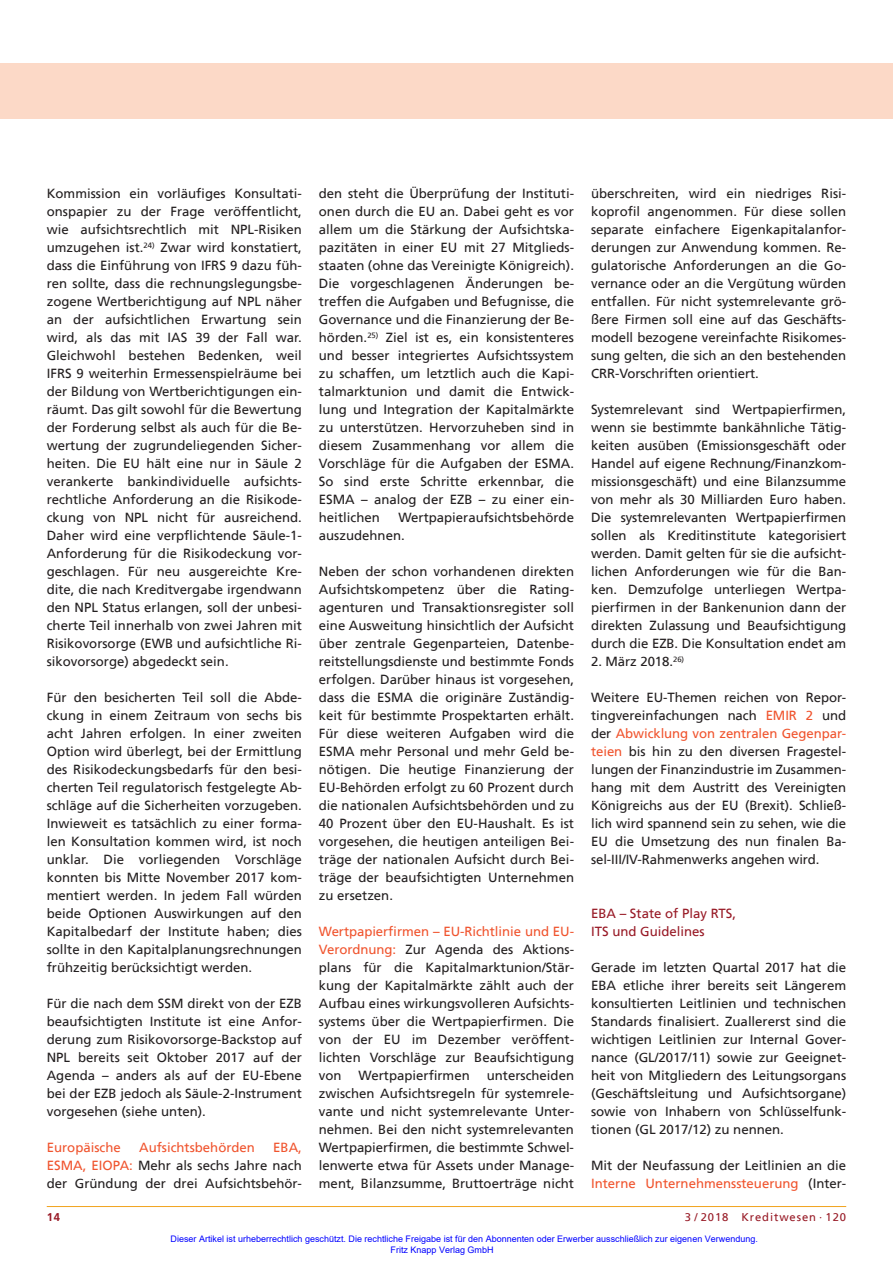
<style>
.page{position:relative;width:893px;height:1263px;background:#fff}
.page>*{position:absolute;margin:0;border:0;box-sizing:border-box;transform-origin:0 0}
.t1{font:13.2px/18px "Frutiger";color:#231f20;text-align:justify}
.t2{font:13.2px/18px "Frutiger";color:#981a26}
.t3{font:13.2px "Frutiger";color:#f0542e}
.t4{font:11.25px "Frutiger";letter-spacing:.08em;color:#981a26}
.t5{font:700 11.25px "Frutiger";color:#981a26}
.t6{font:9px/10.8px "Arial";color:#00f}
.s1{color:#f0542e}
</style>
<div class="page">
<hr style="left:47px;top:1206px;width:799px;height:1px;background:#f1a31e">
<div style="left:0;top:64px;width:893px;height:55px;background:#fcd9c7"></div>
<p class="t1" style="left:47px;top:185px;width:257px">Kommission ein vorläufiges Konsultati&shy;onspapier zu der Frage veröffentlicht, wie aufsichtsrechtlich mit NPL-Risiken umzugehen ist.<sup>24)</sup> Zwar wird konstatiert, dass die Einführung von IFRS 9 dazu füh&shy;ren sollte, dass die rechnungslegungsbe&shy;zogene Wertberichtigung auf NPL näher an der aufsichtlichen Erwartung sein wird, als das mit IAS 39 der Fall war.<br>Gleichwohl bestehen Bedenken, weil IFRS 9 weiterhin Ermessenspielräume bei der Bildung von Wertberichtigungen ein&shy;räumt. Das gilt sowohl für die Bewertung der Forderung selbst als auch für die Be&shy;wertung der zugrundeliegenden Sicher&shy;heiten. Die EU hält eine nur in Säule 2 verankerte bankindividuelle aufsichts&shy;rechtliche Anforderung an die Risikode&shy;ckung von NPL nicht für ausreichend.<br>Daher wird eine verpflichtende Säule-1- Anforderung für die Risikodeckung vor&shy;geschlagen. Für neu ausgereichte Kre&shy;dite, die nach Kreditvergabe irgendwann den NPL Status erlangen, soll der unbesi&shy;cherte Teil innerhalb von zwei Jahren mit Risikovorsorge (EWB und aufsichtliche Ri&shy;sikovorsorge) abgedeckt sein.</p>
<p class="t1" style="left:47px;top:689px;width:257px">Für den besicherten Teil soll die Abde&shy;ckung in einem Zeitraum von sechs bis acht Jahren erfolgen. In einer zweiten Option wird überlegt, bei der Ermittlung des Risikodeckungsbedarfs für den besi&shy;cherten Teil regulatorisch festgelegte Ab&shy;schläge auf die Sicherheiten vorzugeben.<br>Inwieweit es tatsächlich zu einer forma&shy;len Konsultation kommen wird, ist noch unklar. Die vorliegenden Vorschläge konnten bis Mitte November 2017 kom&shy;mentiert werden. In jedem Fall würden beide Optionen Auswirkungen auf den Kapitalbedarf der Institute haben; dies sollte in den Kapitalplanungsrechnungen frühzeitig berücksichtigt werden.</p>
<p class="t1" style="left:47px;top:995px;width:257px">Für die nach dem SSM direkt von der EZB beaufsichtigten Institute ist eine Anfor&shy;derung zum Risikovorsorge-Backstop auf NPL bereits seit Oktober 2017 auf der Agenda – anders als auf der EU-Ebene bei der EZB jedoch als Säule-2-Instrument vorgesehen (siehe unten).</p>
<p class="t3" style="left:47px;top:1141px;width:76px">Europäische</p>
<p class="t3" style="left:139px;top:1141px;width:117px">Aufsichtsbehörden</p>
<p class="t1" style="left:47px;top:1139px;width:257px;text-indent:227px"><span class="s1">EBA, ESMA, EIOPA:</span> Mehr als sechs Jahre nach der Gründung der drei Aufsichtsbehör-</p>
<p class="t1" style="left:319px;top:185px;width:257px">den steht die Überprüfung der Instituti&shy;onen durch die EU an. Dabei geht es vor allem um die Stärkung der Aufsichtska&shy;pazitäten in einer EU mit 27 Mitglieds&shy;staaten (ohne das Vereinigte Königreich).<br>Die vorgeschlagenen Änderungen be&shy;treffen die Aufgaben und Befugnisse, die Governance und die Finanzierung der Be&shy;hörden.<sup>25)</sup> Ziel ist es, ein konsistenteres und besser integriertes Aufsichtssystem zu schaffen, um letztlich auch die Kapi&shy;talmarktunion und damit die Entwick&shy;lung und Integration der Kapitalmärkte zu unterstützen. Hervorzuheben sind in diesem Zusammenhang vor allem die Vorschläge für die Aufgaben der ESMA.<br>So sind erste Schritte erkennbar, die ESMA – analog der EZB – zu einer ein&shy;heitlichen</p>
<p class="t1" style="left:319px;top:509px;width:257px;text-indent:79px">Wertpapieraufsichtsbehörde auszudehnen.</p>
<p class="t1" style="left:319px;top:563px;width:257px">Neben der schon vorhandenen direkten Aufsichtskompetenz über die Rating&shy;agenturen und Transaktionsregister soll eine Ausweitung hinsichtlich der Aufsicht über zentrale Gegenparteien, Datenbe&shy;reitstellungsdienste und bestimmte Fonds erfolgen. Darüber hinaus ist vorgesehen, dass die ESMA die originäre Zuständig&shy;keit für bestimmte Prospektarten erhält.<br>Für diese weiteren Aufgaben wird die ESMA mehr Personal und mehr Geld be&shy;nötigen. Die heutige Finanzierung der EU-Behörden erfolgt zu 60 Prozent durch die nationalen Aufsichtsbehörden und zu 40 Prozent über den EU-Haushalt. Es ist vorgesehen, die heutigen anteiligen Bei&shy;träge der nationalen Aufsicht durch Bei&shy;träge der beaufsichtigten Unternehmen zu ersetzen.</p>
<p class="t1" style="left:319px;top:923px;width:257px"><span class="s1">Wertpapierfirmen – EU-Richtlinie und EU-Verordnung:</span> Zur Agenda des Aktions&shy;plans für die Kapitalmarktunion/Stär&shy;kung der Kapitalmärkte zählt auch der Aufbau eines wirkungsvolleren Aufsichts&shy;systems über die Wertpapierfirmen. Die von der EU im Dezember veröffent&shy;lichten Vorschläge zur Beaufsichtigung von</p>
<p class="t1" style="left:359px;top:1067px;width:113px">Wertpapierfirmen</p>
<p class="t1" style="left:319px;top:1067px;width:257px;text-indent:168px">unterscheiden zwischen Aufsichtsregeln für systemrele&shy;vante und nicht systemrelevante Unter&shy;nehmen. Bei den nicht systemrelevanten Wertpapierfirmen, die bestimmte Schwel&shy;lenwerte etwa für Assets under Manage&shy;ment, Bilanzsumme, Bruttoerträge nicht</p>
<p class="t1" style="left:591px;top:185px;width:257px">überschreiten, wird ein niedriges Risi&shy;koprofil angenommen. Für diese sollen separate einfachere Eigenkapitalanfor&shy;derungen zur Anwendung kommen. Re&shy;gulatorische Anforderungen an die Go&shy;vernance oder an die Vergütung würden entfallen. Für nicht systemrelevante grö&shy;ßere Firmen soll eine auf das Geschäfts&shy;modell bezogene vereinfachte Risikomes&shy;sung gelten, die sich an den bestehenden CRR-Vorschriften orientiert.</p>
<p class="t1" style="left:591px;top:401px;width:257px">Systemrelevant sind Wertpapierfirmen, wenn sie bestimmte bankähnliche Tätig&shy;keiten ausüben (Emissionsgeschäft oder Handel auf eigene Rechnung/Finanzkom&shy;missionsgeschäft) und eine Bilanzsumme von mehr als 30 Milliarden Euro haben.<br>Die systemrelevanten Wertpapierfirmen sollen als Kreditinstitute kategorisiert werden. Damit gelten für sie die aufsicht&shy;lichen Anforderungen wie für die Ban&shy;ken. Demzufolge unterliegen Wertpa&shy;pierfirmen in der Bankenunion dann der direkten Zulassung und Beaufsichtigung durch die EZB. Die Konsultation endet am</p>
<p class="t1" style="left:591px;top:653px;width:95px">2. März 2018.<sup>26)</sup></p>
<p class="t1" style="left:591px;top:689px;width:257px">Weitere EU-Themen reichen von Repor&shy;tingvereinfachungen nach <span class="s1">EMIR 2</span> und der <span class="s1">Abwicklung von zentralen Gegenpar&shy;teien</span> bis hin zu den diversen Fragestel&shy;lungen der Finanzindustrie im Zusammen&shy;hang mit dem Austritt des Vereinigten Königreichs aus der EU (Brexit). Schließ&shy;lich wird spannend sein zu sehen, wie die EU die Umsetzung des nun finalen Ba&shy;sel-III/IV-Rahmenwerks angehen wird.</p>
<p class="t2" style="left:591px;top:905px;width:147px">EBA – State of Play RTS,<br>ITS und Guidelines</p>
<p class="t1" style="left:591px;top:959px;width:257px">Gerade im letzten Quartal 2017 hat die EBA etliche ihrer bereits seit Längerem konsultierten Leitlinien und technischen Standards finalisiert. Zuallererst sind die wichtigen Leitlinien zur Internal Gover&shy;nance (GL/2017/11) sowie zur Geeignet&shy;heit von Mitgliedern des Leitungsorgans (Geschäftsleitung und Aufsichtsorgane) sowie von Inhabern von Schlüsselfunk&shy;tionen (GL 2017/12) zu nennen.</p>
<p class="t1" style="left:591px;top:1157px;width:257px">Mit der Neufassung der Leitlinien an die<br><span class="s1">Interne Unternehmenssteuerung</span> (Inter-</p>
<p class="t5" style="left:47px;top:1211px;width:15px">14</p>
<p class="t4" style="left:685px;top:1211px;width:163px">3 / 2018 Kreditwesen · 120</p>
<p class="t6" style="left:391px;top:1233px;width:369px;text-indent:-220px">Dieser Artikel ist urheberrechtlich geschützt. Die rechtliche Freigabe ist für den Abonnenten oder Erwerber ausschließlich zur eigenen Verwendung.<br>Fritz Knapp Verlag GmbH</p>
</div>
